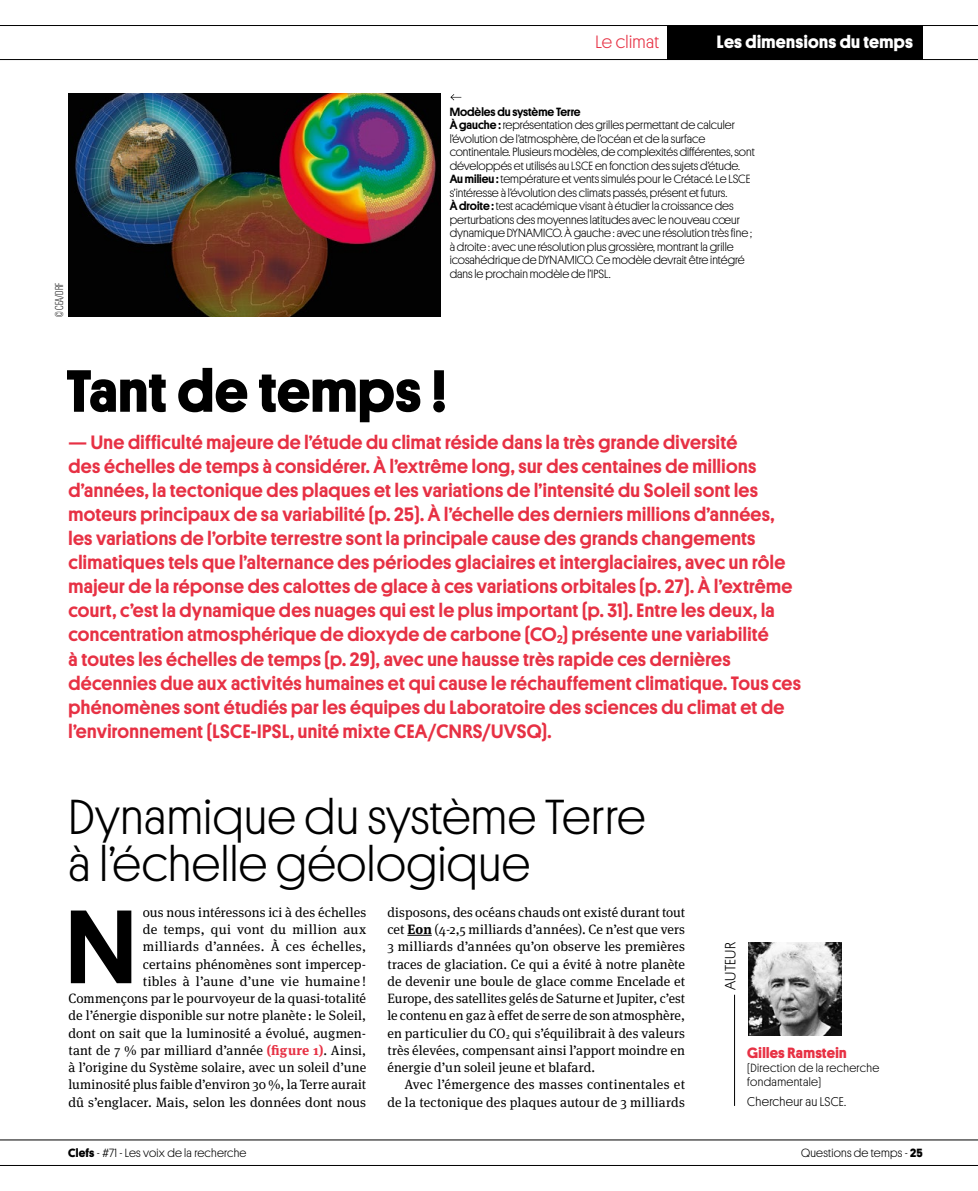
<style>
.page{position:relative;width:978px;height:1191px;background:#fff}
.page>*{position:absolute;margin:0;border:0;box-sizing:border-box;transform-origin:0 0}
.t1{font:500 105px "Platform";color:#000}
.TITRE_article{font:700 60px "Platform";letter-spacing:.005em;color:#000}
.Titre_article_nv2{font:300 49.5px/46.5px "Platform";letter-spacing:.01em;color:#000}
.CHAPO_article{font:500 19.5px/24px "Platform";letter-spacing:.02em;color:#e73144}
.t2{font:700 18px "Platform";letter-spacing:.02em;color:#fff}
.txt_titre_partie_rou{font:300 18px "Platform";letter-spacing:.02em;color:#e73144}
.NOM_AUT_article{font:700 15px "Platform";letter-spacing:.02em;color:#e73144}
.t3{font:300 15px "Platform";letter-spacing:.02em;color:#000}
.TXT_article_avec_ret{font:13.5px/17.2px "Meta Serif";letter-spacing:.01em;color:#000;text-align:right}
.DESC_AUT_article{font:300 12.75px "Platform";letter-spacing:.02em;color:#000}
.TXT_légende{font:300 12px/13.5px "Platform";color:#000}
.TXT_légende-2{font:300 12px "Platform";letter-spacing:.02em;color:#000}
.DIR_AUT_article{font:300 12px/14.2px "Platform";letter-spacing:.03em;color:#000}
.TXT_copyright{font:300 condensed 11.25px "Neue Plak";color:#000}
.s1{font-weight:500}
.s2{font-weight:700}
.s3{font-weight:700;color:#e73144}
</style>
<div class="page">
<hr style="left:0;top:1165px;width:978px;height:1px;background:#000">
<hr style="left:0;top:1139px;width:978px;height:1px;background:#000">
<hr style="left:0;top:25px;width:978px;height:1px;background:#000">
<div style="left:668px;top:26px;width:255px;height:34px;background:#000"></div>
<hr style="left:0;top:59px;width:978px;height:1px;background:#000">
<svg style="left:407px;top:934px;width:25px;height:1px"></svg>
<hr style="left:734px;top:994px;width:1px;height:112px;background:#000">
<img style="left:748px;top:942px;width:94px;height:93px">
<img style="left:68px;top:94px;width:373px;height:223px">
<svg style="left:450px;top:94px;width:11px;height:6px"></svg>
<p class="txt_titre_partie_rou" style="left:596px;top:29px;width:65px">Le climat</p>
<h3 class="t2" style="left:717px;top:29px;width:198px">Les dimensions du temps</h3>
<p class="TXT_copyright" style="left:51px;top:317px;width:35px;rotate:-90deg">© CEA/DRF</p>
<p class="TXT_légende" style="left:450px;top:104px;width:307px"><span class="s1">Modèles du système Terre<br>À gauche :</span> représentation des grilles permettant de calculer l’évolution de l’atmosphère, de l’océan et de la surface continentale. Plusieurs modèles, de complexités différentes, sont développés et utilisés au LSCE en fonction des sujets d’étude.</p>
<p class="TXT_légende" style="left:450px;top:171px;width:302px"><span class="s1">Au milieu :</span> température et vents simulés pour le Crétacé. Le LSCE s’intéresse à l’évolution des climats passés, présent et futurs.</p>
<p class="TXT_légende" style="left:450px;top:198px;width:304px"><span class="s1">À droite :</span> test académique visant à étudier la croissance des perturbations des moyennes latitudes avec le nouveau cœur dynamique DYNAMICO. À gauche : avec une résolution très fine ; à droite : avec une résolution plus grossière, montrant la grille icosahédrique de DYNAMICO. Ce modèle devrait être intégré dans le prochain modèle de l’IPSL.</p>
<p class="TITRE_article" style="left:66px;top:347px;width:382px">Tant de temps !</p>
<p class="CHAPO_article" style="left:69px;top:429px;width:734px">— Une difficulté majeure de l’étude du climat réside dans la très grande diversité<br>des échelles de temps à considérer. À l’extrême long, sur des centaines de millions d’années, la tectonique des plaques et les variations de l’intensité du Soleil sont les moteurs principaux de sa variabilité (p. 25). À l’échelle des derniers millions d’années, les variations de l’orbite terrestre sont la principale cause des grands changements climatiques tels que l’alternance des périodes glaciaires et interglaciaires, avec un rôle majeur de la réponse des calottes de glace à ces variations orbitales (p. 27). À l’extrême court, c’est la dynamique des nuages qui est le plus important (p. 31). Entre les deux, la concentration atmosphérique de dioxyde de carbone (CO<sub>2</sub>) présente une variabilité<br>à toutes les échelles de temps (p. 29), avec une hausse très rapide ces dernières décennies due aux activités humaines et qui cause le réchauffement climatique. Tous ces phénomènes sont étudiés par les équipes du Laboratoire des sciences du climat et de l’environnement (LSCE-IPSL, unité mixte CEA/CNRS/UVSQ).</p>
<p class="Titre_article_nv2" style="left:69px;top:790px;width:578px">Dynamique du système Terre à l’échelle géologique</p>
<p class="t1" style="left:66px;top:870px;width:72px">N</p>
<p class="TXT_article_avec_ret" style="left:387px;top:903px;width:299px;text-align:justify">disposons, des océans chauds ont existé durant tout cet <span class="s2">Eon</span> (4-2,5 milliards d’années). Ce n’est que vers 3 milliards d’années qu’on observe les premières traces de glaciation. Ce qui a évité à notre planète de devenir une boule de glace comme Encelade et Europe, des satellites gelés de Saturne et Jupiter, c’est le contenu en gaz à effet de serre de son atmosphère, en particulier du CO<sub>2</sub> qui s’équilibrait à des valeurs très élevées, compensant ainsi l’apport moindre en énergie d’un soleil jeune et blafard.</p>
<p class="TXT_article_avec_ret" style="left:387px;top:1076px;width:299px">Avec l’émergence des masses continentales et de la tectonique des plaques autour de 3 milliards</p>
<p class="TXT_article_avec_ret" style="left:69px;top:903px;width:299px">ous nous intéressons ici à des échelles<br>de temps, qui vont du million aux<br>milliards d’années. À ces échelles,<br>certains phénomènes sont impercep-<br>tibles à l’aune d’une vie humaine !<br>Commençons par le pourvoyeur de la quasi-totalité de l’énergie disponible sur notre planète : le Soleil, dont on sait que la luminosité a évolué, augmen&shy;tant de 7 % par milliard d’année <span class="s3">(figure 1)</span>. Ainsi, à l’origine du Système solaire, avec un soleil d’une luminosité plus faible d’environ 30 %, la Terre aurait dû s’englacer. Mais, selon les données dont nous</p>
<p class="t3" style="left:719px;top:989px;width:49px;rotate:-90deg">AUTEUR</p>
<p class="NOM_AUT_article" style="left:747px;top:1041px;width:101px">Gilles Ramstein</p>
<p class="DIR_AUT_article" style="left:747px;top:1059px;width:134px">(Direction de la recherche fondamentale)</p>
<p class="DESC_AUT_article" style="left:747px;top:1092px;width:101px">Chercheur au LSCE.</p>
<p class="TXT_légende-2" style="left:68px;top:1144px;width:180px"><span class="s2">Clefs</span> - #71 - Les voix de la recherche</p>
<p class="TXT_légende-2" style="left:801px;top:1144px;width:123px">Questions de temps - <span class="s2">25</span></p>
</div>
